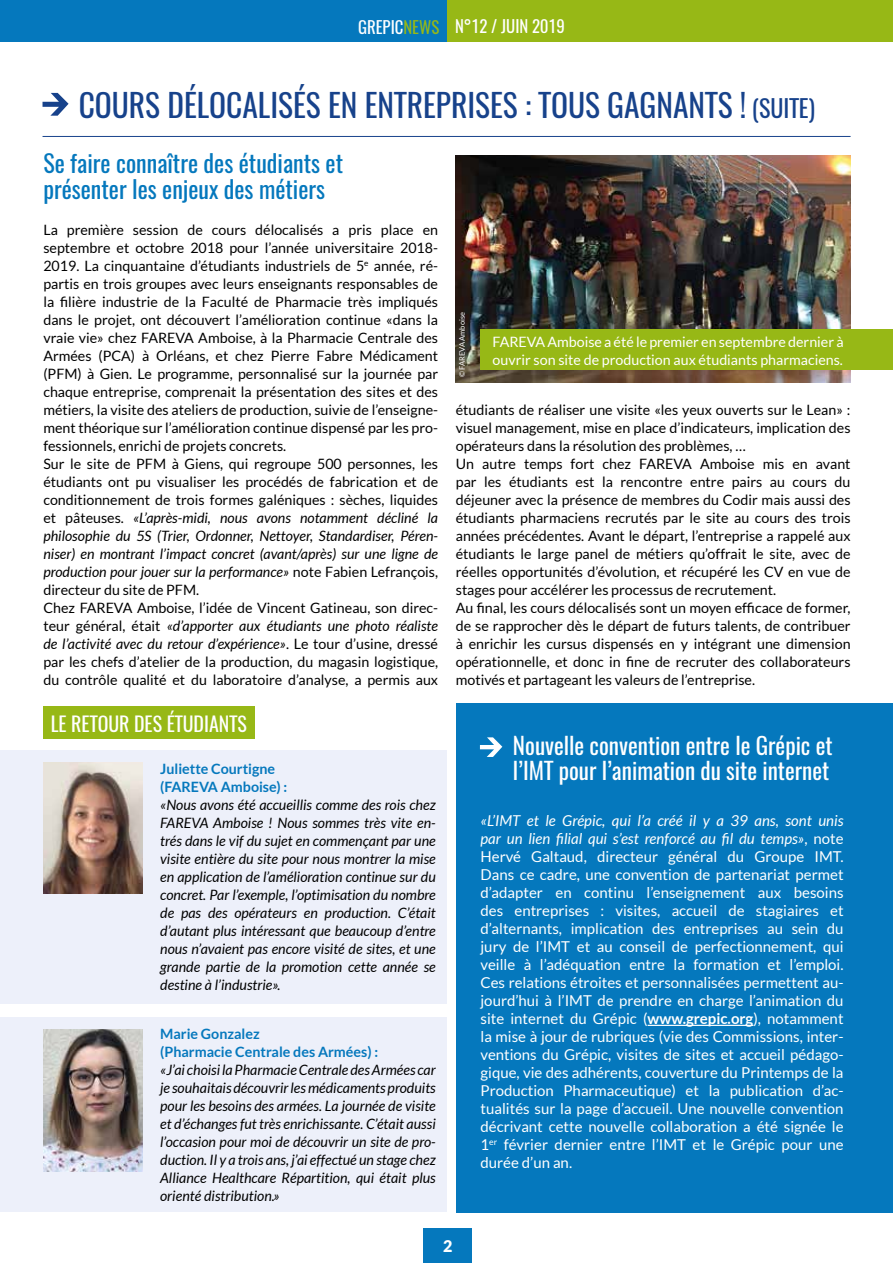
<style>
.page{position:relative;width:893px;height:1263px;background:#fff}
.page>*{position:absolute;margin:0;border:0;box-sizing:border-box;transform-origin:0 0}
.t1{font:31.5px "Oswald";color:#17428b}
.t2{font:24px/25.5px "Oswald";color:#0578bd}
.t3{font:23.25px/24.6px "Oswald";color:#fff}
.t4{font:19.95px "Oswald";color:#fff}
.t5{font:16.8px "Oswald";color:#fff}
.t6{font:900 16.05px "Lato";color:#fff}
.t7{font:15px/18px "Lato";color:#fff;text-align:justify}
.t8{font:14.25px/18px "Lato";color:#000}
.t9{font:italic 14.25px/18px "Lato";color:#000;text-align:justify}
.t10{font:14.25px/18px "Lato";color:#fff}
.t11{font:700 14.25px/18px "Lato";color:#0578bd}
.t12{font:7.5px "Lato";color:#fff}
.s1{color:#97b816}
.s2{font-size:24px}
.s3{font-style:italic}
.s4{font-weight:700}
</style>
<div class="page">
<div style="left:447px;top:0;width:446px;height:42px;background:#97b816"></div>
<div style="left:0;top:0;width:447px;height:42px;background:#0578bd"></div>
<div style="left:424px;top:1229px;width:48px;height:34px;background:#0578bd"></div>
<div style="left:456px;top:704px;width:437px;height:509px;background:#0578bd"></div>
<hr style="left:648px;top:1025px;width:105px;height:1px;background:#fff">
<div style="left:0;top:750px;width:447px;height:253px;background:#edf0fa"></div>
<div style="left:0;top:1018px;width:447px;height:194px;background:#edf0fa"></div>
<img style="left:44px;top:762px;width:99px;height:131px">
<img style="left:44px;top:1030px;width:99px;height:141px">
<hr style="left:43px;top:136px;width:808px;height:1px;background:#17428b">
<svg style="left:43px;top:93px;width:26px;height:23px"></svg>
<svg style="left:480px;top:737px;width:22px;height:20px"></svg>
<div style="left:44px;top:707px;width:211px;height:32px;background:#97b816"></div>
<img style="left:456px;top:156px;width:394px;height:227px">
<div style="left:480px;top:329px;width:413px;height:41px;background:#97b816"></div>
<p class="t5" style="left:358px;top:12px;width:208px">GREPIC<span class="s1">NEWS</span> N°12 / JUIN 2019</p>
<h1 class="t1" style="left:79px;top:78px;width:738px">COURS DÉLOCALISÉS EN ENTREPRISES : TOUS GAGNANTS ! <span class="s2">(SUITE)</span></h1>
<h2 class="t2" style="left:43px;top:148px;width:301px">Se faire connaître des étudiants et présenter les enjeux des métiers</h2>
<p class="t8" style="left:43px;top:220px;width:396px">La première session de cours délocalisés a pris place en septembre et octobre 2018 pour l’année universitaire 2018- 2019. La cinquantaine d’étudiants industriels de 5<sup>e</sup> année, ré&shy;partis en trois groupes avec leurs enseignants responsables de la filière industrie de la Faculté de Pharmacie très impliqués dans le projet, ont découvert l’amélioration continue «dans la vraie vie» chez FAREVA Amboise, à la Pharmacie Centrale des Armées (PCA) à Orléans, et chez Pierre Fabre Médicament (PFM) à Gien. Le programme, personnalisé sur la journée par chaque entreprise, comprenait la présentation des sites et des métiers, la visite des ateliers de production, suivie de l’enseigne&shy;ment théorique sur l’amélioration continue dispensé par les pro&shy;fessionnels, enrichi de projets concrets.<br>Sur le site de PFM à Giens, qui regroupe 500 personnes, les étudiants ont pu visualiser les procédés de fabrication et de conditionnement de trois formes galéniques : sèches, liquides et pâteuses. <span class="s3">«L’après-midi, nous avons notamment décliné la philosophie du 5S (Trier, Ordonner, Nettoyer, Standardiser, Péren&shy;niser) en montrant l’impact concret (avant/après) sur une ligne de production pour jouer sur la performance»</span> note Fabien Lefrançois, directeur du site de PFM.<br>Chez FAREVA Amboise, l’idée de Vincent Gatineau, son direc&shy;teur général, était <span class="s3">«d’apporter aux étudiants une photo réaliste de l’activité avec du retour d’expérience»</span>. Le tour d’usine, dressé par les chefs d’atelier de la production, du magasin logistique, du contrôle qualité et du laboratoire d’analyse, a permis aux</p>
<h3 class="t4" style="left:51px;top:706px;width:198px">LE RETOUR DES ÉTUDIANTS</h3>
<p class="t11" style="left:160px;top:760px;width:129px">Juliette Courtigne (FAREVA Amboise) :</p>
<p class="t9" style="left:160px;top:796px;width:277px">«Nous avons été accueillis comme des rois chez FAREVA Amboise ! Nous sommes très vite en&shy;trés dans le vif du sujet en commençant par une visite entière du site pour nous montrer la mise en application de l’amélioration continue sur du concret. Par l’exemple, l’optimisation du nombre de pas des opérateurs en production. C’était d’autant plus intéressant que beaucoup d’entre nous n’avaient pas encore visité de sites, et une grande partie de la promotion cette année se destine à l’industrie».</p>
<p class="t11" style="left:160px;top:1024px;width:220px">Marie Gonzalez<br>(Pharmacie Centrale des Armées) :</p>
<p class="t9" style="left:160px;top:1061px;width:277px">«J’ai choisi la Pharmacie Centrale des Armées car je souhaitais découvrir les médicaments produits pour les besoins des armées. La journée de visite et d’échanges fut très enrichissante. C’était aussi l’occasion pour moi de découvrir un site de pro&shy;duction. Il y a trois ans, j’ai effectué un stage chez Alliance Healthcare Répartition, qui était plus orienté distribution.»</p>
<p class="t12" style="left:458px;top:377px;width:67px;rotate:-90deg">© FAREVA Amboise</p>
<p class="t10" style="left:493px;top:332px;width:352px">FAREVA Amboise a été le premier en septembre dernier à ouvrir son site de production aux étudiants pharmaciens.</p>
<p class="t8" style="left:456px;top:401px;width:396px">étudiants de réaliser une visite «les yeux ouverts sur le Lean» : visuel management, mise en place d’indicateurs, implication des opérateurs dans la résolution des problèmes, …<br>Un autre temps fort chez FAREVA Amboise mis en avant par les étudiants est la rencontre entre pairs au cours du déjeuner avec la présence de membres du Codir mais aussi des étudiants pharmaciens recrutés par le site au cours des trois années précédentes. Avant le départ, l’entreprise a rappelé aux étudiants le large panel de métiers qu’offrait le site, avec de réelles opportunités d’évolution, et récupéré les CV en vue de stages pour accélérer les processus de recrutement.<br>Au final, les cours délocalisés sont un moyen efficace de former, de se rapprocher dès le départ de futurs talents, de contribuer à enrichir les cursus dispensés en y intégrant une dimension opérationnelle, et donc in fine de recruter des collaborateurs motivés et partageant les valeurs de l’entreprise.</p>
<h3 class="t3" style="left:513px;top:731px;width:321px">Nouvelle convention entre le Grépic et l’IMT pour l’animation du site internet</h3>
<p class="t7" style="left:480px;top:812px;width:365px"><span class="s3">«L’IMT et le Grépic, qui l’a créé il y a 39 ans, sont unis par un lien filial qui s’est renforcé au fil du temps»</span>, note Hervé Galtaud, directeur général du Groupe IMT.<br>Dans ce cadre, une convention de partenariat permet d’adapter en continu l’enseignement aux besoins des entreprises : visites, accueil de stagiaires et d’alternants, implication des entreprises au sein du jury de l’IMT et au conseil de perfectionnement, qui veille à l’adéquation entre la formation et l’emploi.<br>Ces relations étroites et personnalisées permettent au&shy;jourd’hui à l’IMT de prendre en charge l’animation du site internet du Grépic (<span class="s4">www.grepic.org</span>), notamment la mise à jour de rubriques (vie des Commissions, inter&shy;ventions du Grépic, visites de sites et accueil pédago&shy;gique, vie des adhérents, couverture du Printemps de la Production Pharmaceutique) et la publication d’ac&shy;tualités sur la page d’accueil. Une nouvelle convention décrivant cette nouvelle collaboration a été signée le 1<sup>er</sup> février dernier entre l’IMT et le Grépic pour une durée d’un an.</p>
<p class="t6" style="left:443px;top:1237px;width:11px">2</p>
</div>
